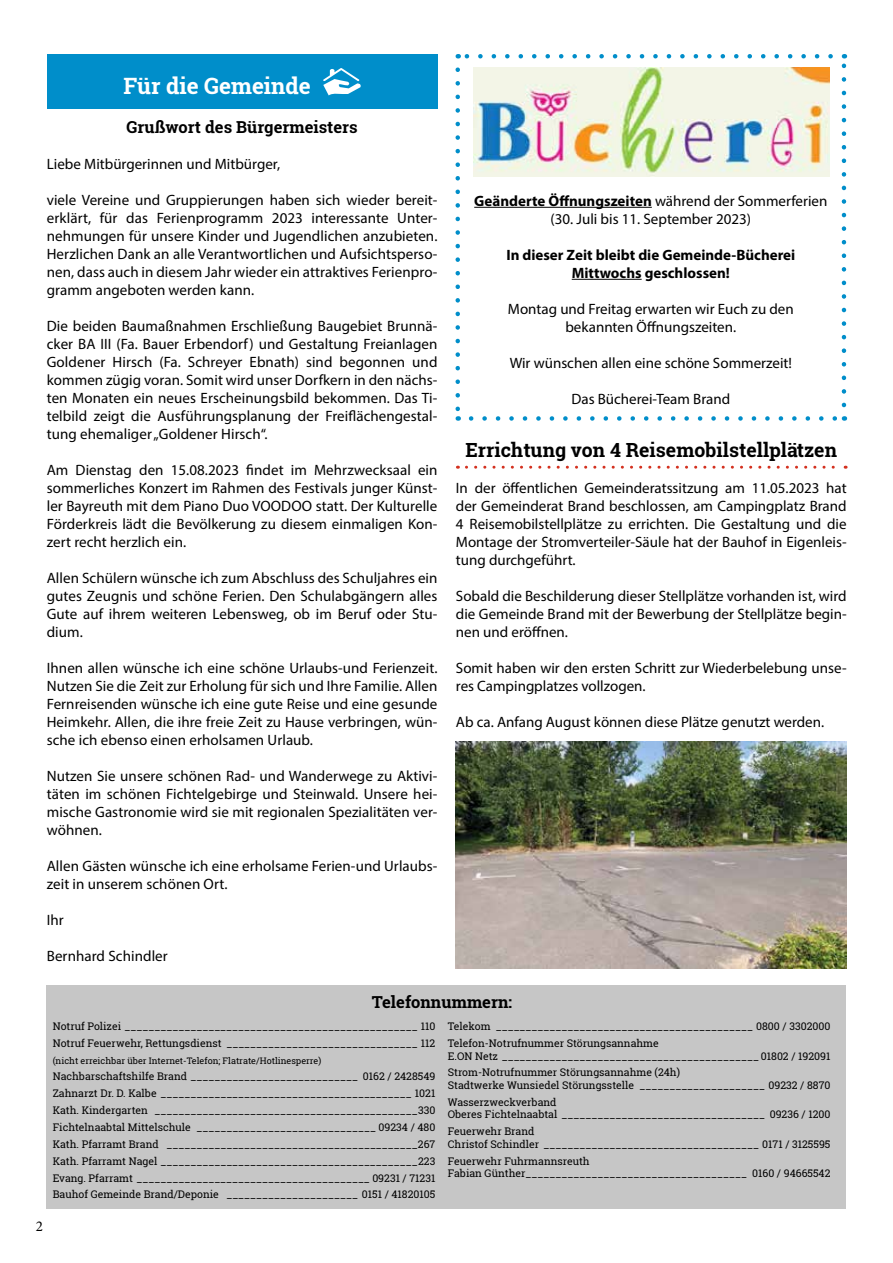
<style>
.page{position:relative;width:893px;height:1263px;background:#fff}
.page>*{position:absolute;margin:0;border:0;box-sizing:border-box;transform-origin:0 0}
.t1{font:700 22.5px "Roboto Slab";color:#fff}
.t2{font:700 19.5px "Roboto Slab";color:#000}
.t3{font:700 16.5px "Roboto Slab";color:#000}
.t4{font:15px/18px "Myriad Pro";color:#000;text-align:justify}
.t5{font:700 15px/18px "Myriad Pro";color:#000;text-align:center}
.t6{font:15px "Minion Pro";color:#000}
.t7{font:10.5px/16.8px "Roboto Slab";color:#000}
.t8{font:9px "Roboto Slab";color:#000}
.s1{font-weight:700}
</style>
<div class="page">
<div style="left:47px;top:54px;width:390px;height:54px;background:#008eca"></div>
<svg style="left:323px;top:68px;width:38px;height:27px"></svg>
<div style="left:47px;top:985px;width:799px;height:223px;background:#c6c6c6"></div>
<hr style="left:474px;top:207px;width:178px;height:1px;background:#000">
<hr style="left:572px;top:279px;width:70px;height:1px;background:#000">
<svg style="left:471px;top:416px;width:366px;height:5px"></svg>
<svg style="left:455px;top:70px;width:5px;height:351px"></svg>
<svg style="left:842px;top:54px;width:4px;height:351px"></svg>
<svg style="left:458px;top:54px;width:373px;height:5px"></svg>
<svg style="left:466px;top:466px;width:380px;height:3px"></svg>
<img style="left:456px;top:741px;width:391px;height:227px">
<img style="left:473px;top:67px;width:356px;height:109px">
<h1 class="t1" style="left:124px;top:70px;width:189px">Für die Gemeinde</h1>
<p class="t3" style="left:127px;top:115px;width:233px">Grußwort des Bürgermeisters</p>
<p class="t4" style="left:47px;top:154px;width:235px">Liebe Mitbürgerinnen und Mitbürger,</p>
<p class="t4" style="left:47px;top:190px;width:392px">viele Vereine und Gruppierungen haben sich wieder bereit&shy;erklärt, für das Ferienprogramm 2023 interessante Unter&shy;nehmungen für unsere Kinder und Jugendlichen anzubieten.<br>Herzlichen Dank an alle Verantwortlichen und Aufsichtsperso&shy;nen, dass auch in diesem Jahr wieder ein attraktives Ferienpro&shy;gramm angeboten werden kann.</p>
<p class="t4" style="left:47px;top:316px;width:392px">Die beiden Baumaßnahmen Erschließung Baugebiet Brunnä&shy;cker BA III (Fa. Bauer Erbendorf) und Gestaltung Freianlagen Goldener Hirsch (Fa. Schreyer Ebnath) sind begonnen und kommen zügig voran. Somit wird unser Dorfkern in den nächs&shy;ten Monaten ein neues Erscheinungsbild bekommen. Das Ti&shy;telbild zeigt die Ausführungsplanung der Freiflächengestal&shy;tung ehemaliger „Goldener Hirsch“.</p>
<p class="t4" style="left:47px;top:460px;width:392px">Am Dienstag den 15.08.2023 findet im Mehrzwecksaal ein sommerliches Konzert im Rahmen des Festivals junger Künst&shy;ler Bayreuth mit dem Piano Duo VOODOO statt. Der Kulturelle Förderkreis lädt die Bevölkerung zu diesem einmaligen Kon&shy;zert recht herzlich ein.</p>
<p class="t4" style="left:47px;top:568px;width:392px">Allen Schülern wünsche ich zum Abschluss des Schuljahres ein gutes Zeugnis und schöne Ferien. Den Schulabgängern alles Gute auf ihrem weiteren Lebensweg, ob im Beruf oder Stu&shy;dium.</p>
<p class="t4" style="left:47px;top:658px;width:392px">Ihnen allen wünsche ich eine schöne Urlaubs-und Ferienzeit.<br>Nutzen Sie die Zeit zur Erholung für sich und Ihre Familie. Allen Fernreisenden wünsche ich eine gute Reise und eine gesunde Heimkehr. Allen, die ihre freie Zeit zu Hause verbringen, wün&shy;sche ich ebenso einen erholsamen Urlaub.</p>
<p class="t4" style="left:47px;top:766px;width:392px">Nutzen Sie unsere schönen Rad- und Wanderwege zu Aktivi&shy;täten im schönen Fichtelgebirge und Steinwald. Unsere hei&shy;mische Gastronomie wird sie mit regionalen Spezialitäten ver&shy;wöhnen.</p>
<p class="t4" style="left:47px;top:856px;width:392px">Allen Gästen wünsche ich eine erholsame Ferien-und Urlaubs&shy;zeit in unserem schönen Ort.</p>
<p class="t4" style="left:47px;top:910px;width:19px">Ihr</p>
<p class="t4" style="left:47px;top:946px;width:123px">Bernhard Schindler</p>
<p class="t4" style="left:474px;top:191px;width:355px;text-align:center"><span class="s1">Geänderte Öffnungszeiten</span> während der Sommerferien (30. Juli bis 11. September 2023)</p>
<p class="t5" style="left:506px;top:245px;width:290px">In dieser Zeit bleibt die Gemeinde-Bücherei<br>Mittwochs geschlossen!</p>
<p class="t4" style="left:508px;top:299px;width:287px;text-align:center">Montag und Freitag erwarten wir Euch zu den bekannten Öffnungszeiten.</p>
<p class="t4" style="left:510px;top:353px;width:284px">Wir wünschen allen eine schöne Sommerzeit!</p>
<p class="t4" style="left:571px;top:389px;width:160px">Das Bücherei-Team Brand</p>
<h2 class="t2" style="left:465px;top:437px;width:373px">Errichtung von 4 Reisemobilstellplätzen</h2>
<p class="t4" style="left:456px;top:478px;width:392px">In der öffentlichen Gemeinderatssitzung am 11.05.2023 hat der Gemeinderat Brand beschlossen, am Campingplatz Brand 4 Reisemobilstellplätze zu errichten. Die Gestaltung und die Montage der Stromverteiler-Säule hat der Bauhof in Eigenleis&shy;tung durchgeführt.</p>
<p class="t4" style="left:456px;top:586px;width:392px">Sobald die Beschilderung dieser Stellplätze vorhanden ist, wird die Gemeinde Brand mit der Bewerbung der Stellplätze begin&shy;nen und eröffnen.</p>
<p class="t4" style="left:456px;top:658px;width:392px">Somit haben wir den ersten Schritt zur Wiederbelebung unse&shy;res Campingplatzes vollzogen.</p>
<p class="t4" style="left:456px;top:712px;width:370px">Ab ca. Anfang August können diese Plätze genutzt werden.</p>
<p class="t3" style="left:372px;top:991px;width:142px">Telefonnummern:</p>
<p class="t6" style="left:36px;top:1216px;width:9px">2</p>
<p class="t7" style="left:53px;top:1017px;width:384px">Notruf Polizei _________________________________________________ 110<br>Notruf Feuerwehr, Rettungsdienst ________________________________ 112</p>
<p class="t8" style="left:53px;top:1054px;width:270px">(nicht erreichbar über Internet-Telefon; Flatrate/Hotlinesperre)</p>
<p class="t7" style="left:53px;top:1068px;width:384px;text-align:justify">Nachbarschaftshilfe Brand ____________________________ 0162 / 2428549<br>Zahnarzt Dr. D. Kalbe __________________________________________ 1021<br>Kath. Kindergarten ____________________________________________330<br>Fichtelnaabtal Mittelschule ______________________________ 09234 / 480<br>Kath. Pfarramt Brand __________________________________________267<br>Kath. Pfarramt Nagel ___________________________________________223<br>Evang. Pfarramt _______________________________________ 09231 / 71231<br>Bauhof Gemeinde Brand/Deponie ______________________ 0151 / 41820105</p>
<p class="t7" style="left:448px;top:1018px;width:384px">Telekom ___________________________________________ 0800 / 3302000<br>Telefon-Notrufnummer Störungsannahme</p>
<p class="t7" style="left:448px;top:1047px;width:384px">E.ON Netz ___________________________________________ 01802 / 192091<br>Strom-Notrufnummer Störungsannahme (24h)</p>
<p class="t7" style="left:448px;top:1077px;width:384px">Stadtwerke Wunsiedel Störungsstelle _____________________ 09232 / 8870<br>Wasserzweckverband</p>
<p class="t7" style="left:448px;top:1106px;width:384px">Oberes Fichtelnaabtal __________________________________ 09236 / 1200<br>Feuerwehr Brand</p>
<p class="t7" style="left:448px;top:1135px;width:384px">Christof Schindler ____________________________________ 0171 / 3125595<br>Feuerwehr Fuhrmannsreuth</p>
<p class="t7" style="left:448px;top:1165px;width:384px">Fabian Günther_____________________________________ 0160 / 94665542</p>
</div>
